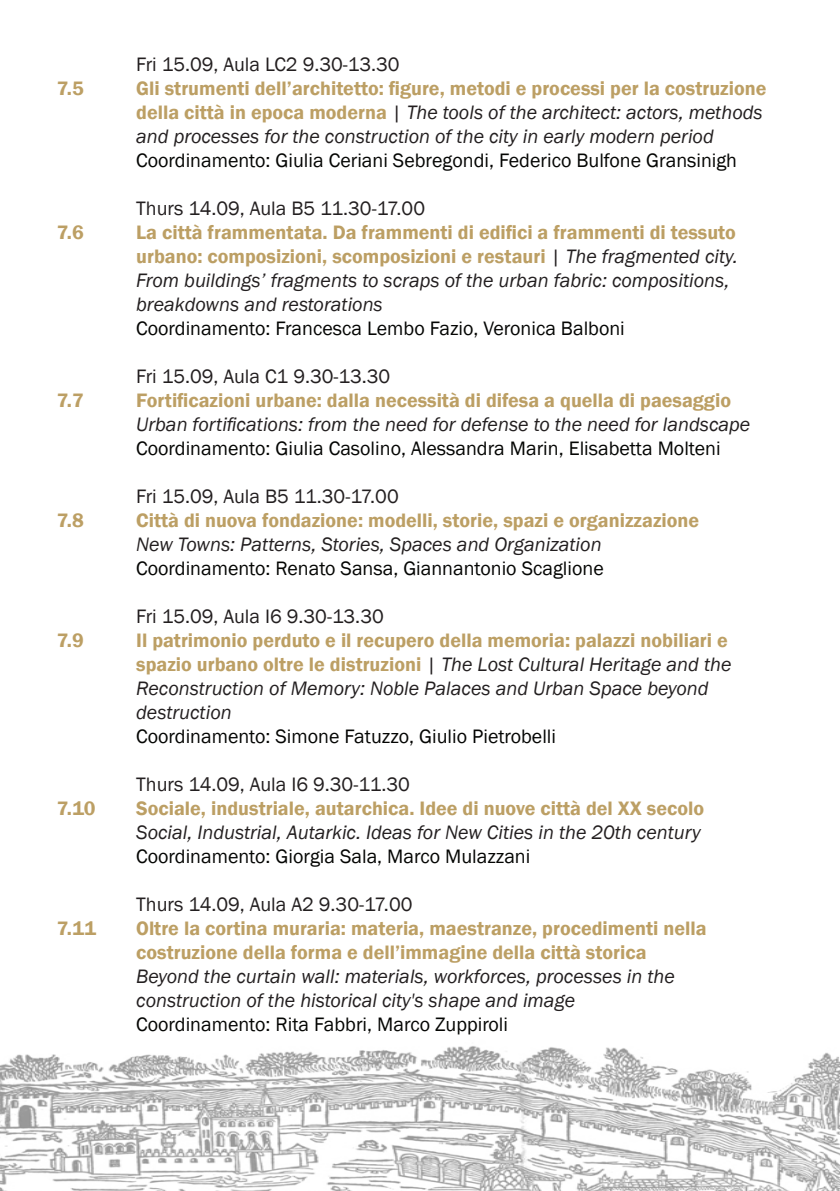
<style>
.page{position:relative;width:840px;height:1191px;background:#fff}
.page>*{position:absolute;margin:0;border:0;box-sizing:border-box;transform-origin:0 0}
.t1{font:italic 20px/24px "Franklin Gothic";color:#231f20}
.t2{font:20px "Franklin Gothic";color:#040503}
.t3{font:600 20px/24px "Franklin Gothic";color:#bc9f64}
.t4{font:20px "Franklin Gothic";color:#231f20}
.s1{font-weight:600;font-style:normal;color:#bc9f64}
.s2{font-style:normal}
</style>
<div class="page">
<img style="left:0;top:1046px;width:839px;height:145px">
<p class="t3" style="left:57px;top:76px;width:29px">7.5</p>
<p class="t3" style="left:57px;top:220px;width:29px">7.6</p>
<p class="t3" style="left:57px;top:388px;width:29px">7.7</p>
<p class="t3" style="left:57px;top:508px;width:29px">7.8</p>
<p class="t3" style="left:57px;top:628px;width:29px">7.9</p>
<p class="t3" style="left:57px;top:796px;width:40px">7.10</p>
<p class="t3" style="left:57px;top:916px;width:41px">7.11</p>
<p class="t4" style="left:136px;top:52px;width:265px">Fri 15.09, Aula LC2 9.30-13.30</p>
<p class="t1" style="left:136px;top:76px;width:631px"><span class="s1">Gli strumenti dell’architetto: figure, metodi e processi per la costruzione della città in epoca moderna</span> <span class="s2">|</span> The tools of the architect: actors, methods and processes for the construction of the city in early modern period</p>
<p class="t2" style="left:136px;top:148px;width:602px">Coordinamento: Giulia Ceriani Sebregondi, Federico Bulfone Gransinigh</p>
<p class="t4" style="left:136px;top:196px;width:290px">Thurs 14.09, Aula B5 11.30-17.00</p>
<p class="t1" style="left:136px;top:220px;width:603px"><span class="s1">La città frammentata. Da frammenti di edifici a frammenti di tessuto urbano: composizioni, scomposizioni e restauri</span> <span class="s2">|</span> The fragmented city.<br>From buildings’ fragments to scraps of the urban fabric: compositions, breakdowns and restorations</p>
<p class="t2" style="left:136px;top:316px;width:490px">Coordinamento: Francesca Lembo Fazio, Veronica Balboni</p>
<p class="t4" style="left:136px;top:364px;width:255px">Fri 15.09, Aula C1 9.30-13.30</p>
<p class="t3" style="left:136px;top:388px;width:596px">Fortificazioni urbane: dalla necessità di difesa a quella di paesaggio</p>
<p class="t1" style="left:136px;top:412px;width:615px">Urban fortifications: from the need for defense to the need for landscape</p>
<p class="t2" style="left:136px;top:436px;width:585px">Coordinamento: Giulia Casolino, Alessandra Marin, Elisabetta Molteni</p>
<p class="t4" style="left:136px;top:484px;width:264px">Fri 15.09, Aula B5 11.30-17.00</p>
<p class="t3" style="left:136px;top:508px;width:564px">Città di nuova fondazione: modelli, storie, spazi e organizzazione</p>
<p class="t1" style="left:136px;top:532px;width:466px">New Towns: Patterns, Stories, Spaces and Organization</p>
<p class="t2" style="left:136px;top:556px;width:469px">Coordinamento: Renato Sansa, Giannantonio Scaglione</p>
<p class="t4" style="left:136px;top:604px;width:249px">Fri 15.09, Aula I6 9.30-13.30</p>
<p class="t1" style="left:136px;top:628px;width:596px"><span class="s1">Il patrimonio perduto e il recupero della memoria: palazzi nobiliari e spazio urbano oltre le distruzioni</span> <span class="s2">|</span> The Lost Cultural Heritage and the Reconstruction of Memory: Noble Palaces and Urban Space beyond destruction</p>
<p class="t2" style="left:136px;top:724px;width:421px">Coordinamento: Simone Fatuzzo, Giulio Pietrobelli</p>
<p class="t4" style="left:136px;top:772px;width:275px">Thurs 14.09, Aula I6 9.30-11.30</p>
<p class="t3" style="left:136px;top:796px;width:569px">Sociale, industriale, autarchica. Idee di nuove città del XX secolo</p>
<p class="t1" style="left:136px;top:820px;width:565px">Social, Industrial, Autarkic. Ideas for New Cities in the 20th century</p>
<p class="t2" style="left:136px;top:844px;width:395px">Coordinamento: Giorgia Sala, Marco Mulazzani</p>
<p class="t4" style="left:136px;top:892px;width:277px">Thurs 14.09, Aula A2 9.30-17.00</p>
<p class="t3" style="left:136px;top:916px;width:571px">Oltre la cortina muraria: materia, maestranze, procedimenti nella costruzione della forma e dell’immagine della città storica</p>
<p class="t1" style="left:136px;top:964px;width:540px">Beyond the curtain wall: materials, workforces, processes in the construction of the historical city's shape and image</p>
<p class="t2" style="left:136px;top:1012px;width:373px">Coordinamento: Rita Fabbri, Marco Zuppiroli</p>
</div>
